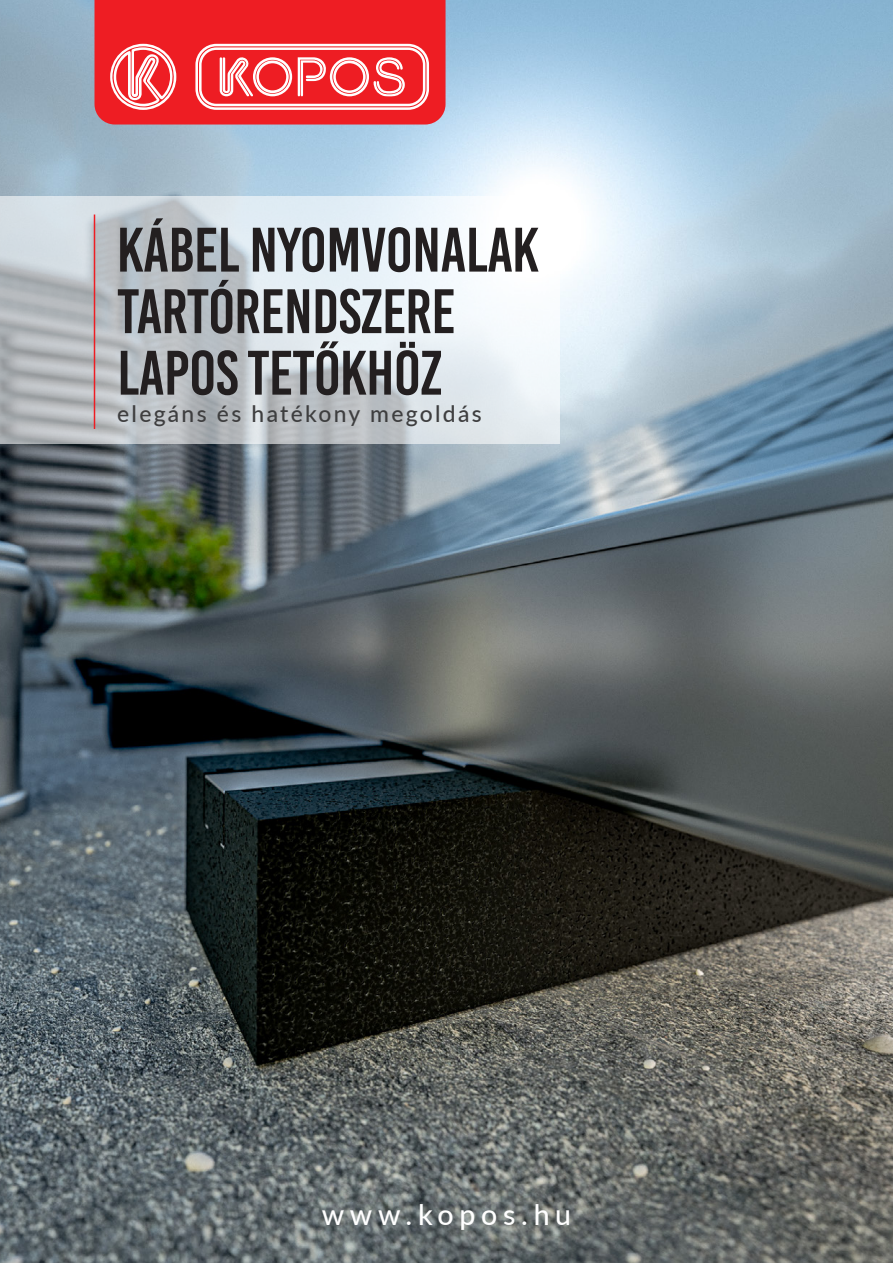
<style>
.page{position:relative;width:893px;height:1263px;background:#fff}
.page>*{position:absolute;margin:0;border:0;box-sizing:border-box;transform-origin:0 0}
.t1{font:62.7px/61.5px "Bebas Kai";letter-spacing:-.01em;color:#231f20}
.t2{font:500 28.5px "Lato";letter-spacing:.2em;color:#fff}
.t3{font:500 22.8px "Lato";letter-spacing:.1em;color:#3e3e3f}
</style>
<div class="page">
<img style="left:0;top:0;width:893px;height:1263px">
<svg style="left:0;top:196px;width:560px;height:248px"></svg>
<hr style="left:94px;top:215px;width:1px;height:214px;background:#ee1d23">
<svg style="left:95px;top:0;width:351px;height:125px;background:#ef4247"></svg>
<p class="t1" style="left:117px;top:220px;width:423px">KÁBEL NYOMVONALAK<br>TARTÓRENDSZERE<br>LAPOS TETŐKHÖZ</p>
<p class="t3" style="left:117px;top:397px;width:366px">elegáns és hatékony megoldás</p>
<p class="t2" style="left:322px;top:1194px;width:251px">www.kopos.hu</p>
</div>
